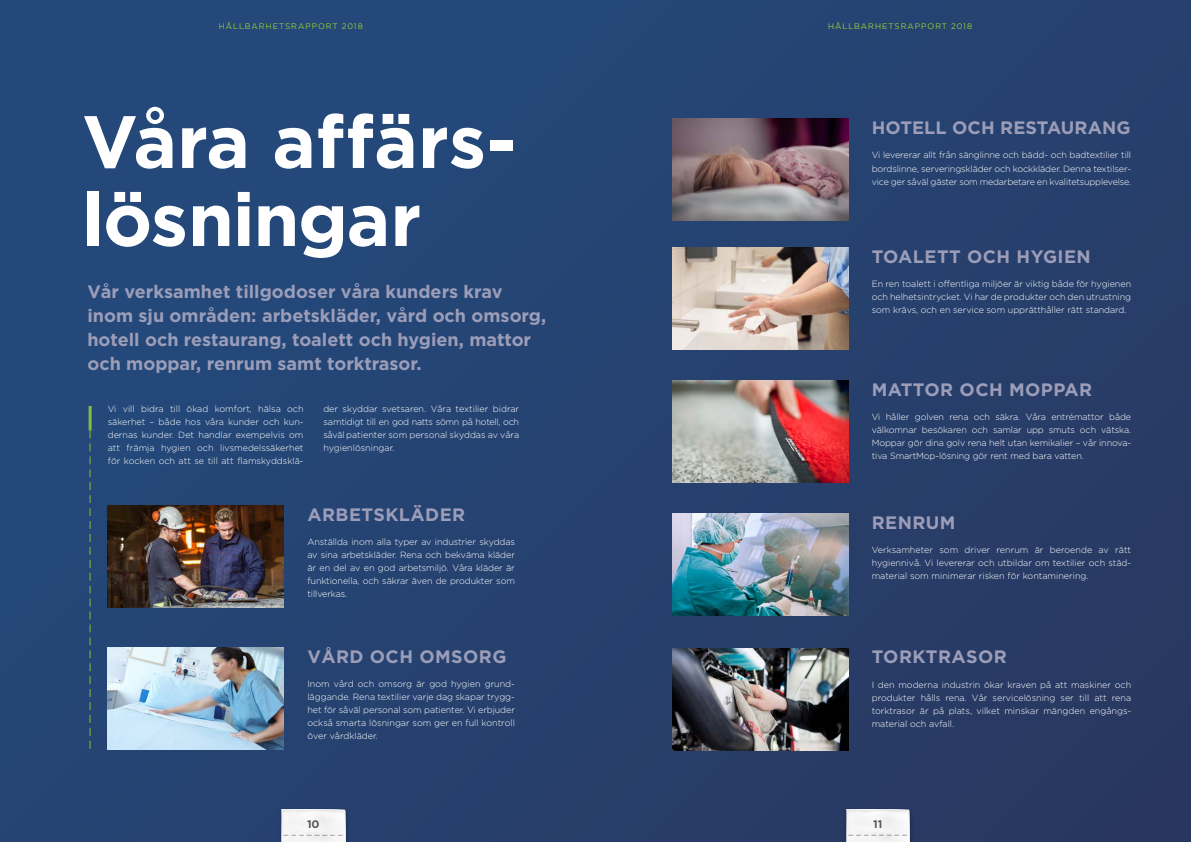
<style>
.page{position:relative;width:1191px;height:842px;background:#fff}
.page>*{position:absolute;margin:0;border:0;box-sizing:border-box;transform-origin:0 0}
._1_Rubrik_neg{font:700 74px "Gotham HTF";letter-spacing:-.01em;color:#fff}
.Ingress_ljusblå{font:700 18px/24px "Gotham HTF";color:#9c9db8}
.Ingress_ljusblå-2{font:700 18px "Gotham HTF";letter-spacing:.025em;color:#9c9db8}
.t1{font:700 11px "Gotham HTF";color:#5a5653}
.Brödtext{font:300 9px/13px "Gotham HTF";letter-spacing:-.005em;color:#fff;text-align:justify}
.Brödtext_neg{font:300 9px/13px "Gotham HTF";color:#fff;text-align:justify}
.t2{font:300 8px "Gotham HTF";letter-spacing:.12em;color:#87bb3e}
</style>
<div class="page">
<div style="left:0;top:0;width:1191px;height:842px;background:linear-gradient(to right,#23497a,#293c66)"></div>
<div style="left:842px;top:806px;width:72px;height:36px;background:#000;opacity:.4"></div>
<img style="left:846px;top:810px;width:63px;height:32px">
<div style="left:278px;top:806px;width:72px;height:36px;background:#000;opacity:.4"></div>
<img style="left:282px;top:810px;width:63px;height:32px">
<img style="left:672px;top:119px;width:176px;height:102px">
<img style="left:672px;top:247px;width:176px;height:102px">
<img style="left:672px;top:381px;width:176px;height:102px">
<img style="left:672px;top:514px;width:176px;height:102px">
<img style="left:672px;top:648px;width:176px;height:102px">
<img style="left:108px;top:506px;width:176px;height:102px">
<img style="left:108px;top:647px;width:176px;height:102px">
<hr style="left:89px;top:406px;width:3px;height:24px;background:#87bb3e">
<svg style="left:90px;top:430px;width:1px;height:319px"></svg>
<p class="t2" style="left:219px;top:22px;width:145px">HÅLLBARHETSRAPPORT 2018</p>
<p class="t2" style="left:828px;top:22px;width:145px">HÅLLBARHETSRAPPORT 2018</p>
<p class="_1_Rubrik_neg" style="left:82px;top:99px;width:435px">Våra affärs-</p>
<p class="_1_Rubrik_neg" style="left:82px;top:177px;width:340px">lösningar</p>
<p class="Ingress_ljusblå" style="left:87px;top:279px;width:460px">Vår verksamhet tillgodoser våra kunders krav inom sju områden: arbetskläder, vård och omsorg, hotell och restaurang, toalett och hygien, mattor och moppar, renrum samt torktrasor.</p>
<p class="Brödtext_neg" style="left:108px;top:403px;width:197px">Vi vill bidra till ökad komfort, hälsa och säkerhet – både hos våra kunder och kun&shy;dernas kunder. Det handlar exempelvis om att främja hygien och livsmedelssäkerhet för kocken och att se till att flamskyddsklä-</p>
<p class="Brödtext_neg" style="left:323px;top:403px;width:197px">der skyddar svetsaren. Våra textilier bidrar samtidigt till en god natts sömn på hotell, och såväl patienter som personal skyddas av våra hygienlösningar.</p>
<p class="Ingress_ljusblå-2" style="left:307px;top:504px;width:159px">ARBETSKLÄDER</p>
<p class="Brödtext" style="left:307px;top:536px;width:209px">Anställda inom alla typer av industrier skyddas av sina arbetskläder. Rena och bekväma kläder är en del av en god arbetsmiljö. Våra kläder är funktionella, och säkrar även de produkter som tillverkas.</p>
<p class="Ingress_ljusblå-2" style="left:307px;top:646px;width:201px">VÅRD OCH OMSORG</p>
<p class="Brödtext" style="left:307px;top:677px;width:209px">Inom vård och omsorg är god hygien grund&shy;läggande. Rena textilier varje dag skapar trygg&shy;het för såväl personal som patienter. Vi erbjuder också smarta lösningar som ger en full kontroll över vårdkläder.</p>
<p class="Ingress_ljusblå" style="left:871px;top:115px;width:260px">HOTELL OCH RESTAURANG</p>
<p class="Brödtext" style="left:871px;top:149px;width:261px">Vi levererar allt från sänglinne och bädd- och badtextilier till bordslinne, serveringskläder och kockkläder. Denna textilser&shy;vice ger såväl gäster som medarbetare en kvalitetsupplevelse.</p>
<p class="Ingress_ljusblå-2" style="left:871px;top:246px;width:221px">TOALETT OCH HYGIEN</p>
<p class="Brödtext" style="left:871px;top:277px;width:261px">En ren toalett i offentliga miljöer är viktig både för hygienen och helhetsintrycket. Vi har de produkter och den utrustning som krävs, och en service som upprätthåller rätt standard.</p>
<p class="Ingress_ljusblå-2" style="left:871px;top:379px;width:222px">MATTOR OCH MOPPAR</p>
<p class="Brödtext" style="left:871px;top:410px;width:261px">Vi håller golven rena och säkra. Våra entrémattor både välkomnar besökaren och samlar upp smuts och vätska.<br>Moppar gör dina golv rena helt utan kemikalier – vår innova&shy;tiva SmartMop-lösning gör rent med bara vatten.</p>
<p class="Ingress_ljusblå" style="left:871px;top:510px;width:85px">RENRUM</p>
<p class="Brödtext" style="left:871px;top:543px;width:261px">Verksamheter som driver renrum är beroende av rätt hygiennivå. Vi levererar och utbildar om textilier och städ&shy;material som minimerar risken för kontaminering.</p>
<p class="Ingress_ljusblå-2" style="left:871px;top:646px;width:136px">TORKTRASOR</p>
<p class="Brödtext" style="left:871px;top:678px;width:261px">I den moderna industrin ökar kraven på att maskiner och produkter hålls rena. Vår servicelösning ser till att rena torktrasor är på plats, vilket minskar mängden engångs&shy;material och avfall.</p>
<p class="t1" style="left:307px;top:818px;width:14px">10</p>
<p class="t1" style="left:873px;top:818px;width:11px">11</p>
</div>
